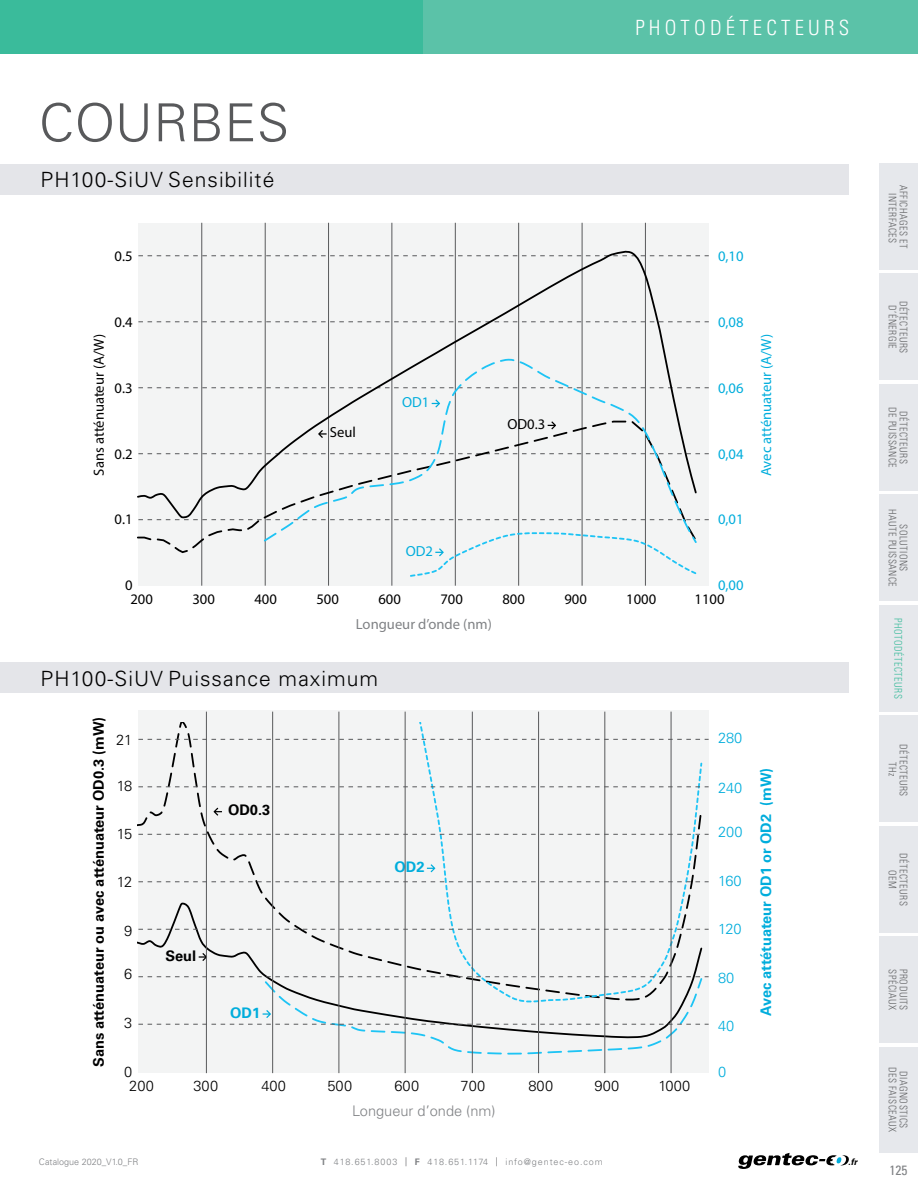
<style>
.page{position:relative;width:918px;height:1188px;background:#fff}
.page>*{position:absolute;margin:0;border:0;box-sizing:border-box;transform-origin:0 0}
.t1{font:300 52.5px "Univers";letter-spacing:.01em;color:#58595b}
.t2{font:300 21px "Univers";letter-spacing:.05em;color:#000}
.t3{font:300 condensed 21px "Univers";letter-spacing:.2em;color:#fff}
.t4{font:700 14.55px "Univers";color:#000}
.t5{font:300 14.55px "Univers LT Std";color:#000}
.t6{font:300 14.55px/13.6px "Univers";color:#000}
.t7{font:700 14.55px "Univers";color:#00addc}
.t8{font:700 14.55px "Univers LT Std";color:#000}
.t9{font:700 14.55px "Univers LT Std";color:#00addc}
.t10{font:300 14.55px "Univers LT Std";color:#00addc}
.t11{font:300 14.55px "Univers";color:#00addc}
.t12{font:300 14.55px "Univers LT Std";color:#808285}
.t13{font:300 14.55px "Univers";color:#808285}
.t14{font:condensed 13.5px "Univers";color:#808285}
.t15{font:300 condensed 10.5px/11.2px "Univers";letter-spacing:.05em;color:#636466;text-align:center;scale:.95 1}
.t16{font:300 condensed 10.5px "Univers";letter-spacing:.05em;color:#3abb9b;scale:.95 1}
.t17{font:300 9px "Univers";letter-spacing:.09em;color:#808285}
.t18{font:300 9px "Univers";color:#808285}
.t19{font:italic 700 9px "Univers";color:#000}
.s1{font-weight:700}
</style>
<div class="page">
<svg style="left:738px;top:1153px;width:111px;height:16px"></svg>
<div style="left:879px;top:163px;width:39px;height:107px;background:#e6e8ec"></div>
<div style="left:879px;top:274px;width:39px;height:106px;background:#e6e8ec"></div>
<div style="left:879px;top:384px;width:39px;height:107px;background:#e6e8ec"></div>
<div style="left:879px;top:494px;width:39px;height:107px;background:#e6e8ec"></div>
<div style="left:879px;top:715px;width:39px;height:107px;background:#e6e8ec"></div>
<div style="left:879px;top:826px;width:39px;height:107px;background:#e6e8ec"></div>
<div style="left:879px;top:936px;width:39px;height:107px;background:#e6e8ec"></div>
<div style="left:879px;top:1047px;width:39px;height:105px;background:#e6e8ec"></div>
<div style="left:879px;top:605px;width:39px;height:107px;background:#e6e8ec"></div>
<div style="left:0;top:0;width:918px;height:54px;background:#5bc2a8"></div>
<div style="left:0;top:0;width:423px;height:54px;background:#3abb9b"></div>
<div style="left:138px;top:223px;width:571px;height:363px;background:#f3f4f4"></div>
<hr style="left:645px;top:223px;width:1px;height:363px;background:#58595b">
<hr style="left:582px;top:223px;width:1px;height:363px;background:#58595b">
<hr style="left:518px;top:223px;width:1px;height:363px;background:#58595b">
<hr style="left:455px;top:223px;width:1px;height:363px;background:#58595b">
<hr style="left:391px;top:223px;width:1px;height:363px;background:#58595b">
<hr style="left:328px;top:223px;width:1px;height:363px;background:#58595b">
<hr style="left:265px;top:223px;width:1px;height:363px;background:#58595b">
<hr style="left:201px;top:223px;width:1px;height:363px;background:#58595b">
<svg style="left:138px;top:250px;width:560px;height:205px"></svg>
<svg style="left:137px;top:421px;width:256px;height:132px"></svg>
<svg style="left:264px;top:359px;width:433px;height:184px"></svg>
<svg style="left:318px;top:430px;width:9px;height:8px"></svg>
<svg style="left:432px;top:400px;width:8px;height:7px"></svg>
<svg style="left:410px;top:532px;width:286px;height:45px"></svg>
<svg style="left:548px;top:421px;width:8px;height:8px"></svg>
<div style="left:138px;top:710px;width:571px;height:363px;background:#f3f4f4"></div>
<svg style="left:137px;top:722px;width:275px;height:254px"></svg>
<svg style="left:412px;top:722px;width:290px;height:254px"></svg>
<svg style="left:138px;top:976px;width:571px;height:79px"></svg>
<svg style="left:138px;top:929px;width:571px;height:1px"></svg>
<svg style="left:138px;top:881px;width:571px;height:1px"></svg>
<svg style="left:138px;top:834px;width:571px;height:1px"></svg>
<svg style="left:138px;top:786px;width:571px;height:1px"></svg>
<svg style="left:138px;top:739px;width:571px;height:1px"></svg>
<svg style="left:199px;top:953px;width:7px;height:8px"></svg>
<hr style="left:671px;top:712px;width:1px;height:361px;background:#58595b">
<hr style="left:604px;top:712px;width:1px;height:361px;background:#58595b">
<hr style="left:538px;top:712px;width:1px;height:361px;background:#58595b">
<hr style="left:472px;top:712px;width:1px;height:361px;background:#58595b">
<hr style="left:405px;top:712px;width:1px;height:361px;background:#58595b">
<hr style="left:338px;top:712px;width:1px;height:361px;background:#58595b">
<hr style="left:272px;top:712px;width:1px;height:361px;background:#58595b">
<hr style="left:206px;top:712px;width:1px;height:361px;background:#58595b">
<div style="left:0;top:164px;width:849px;height:30px;background:#e4e5e9"></div>
<div style="left:0;top:662px;width:849px;height:31px;background:#e4e5e9"></div>
<h1 class="t1" style="left:39px;top:91px;width:252px">COURBES</h1>
<h2 class="t2" style="left:40px;top:167px;width:235px">PH100-SiUV Sensibilité</h2>
<h3 class="t5" style="left:115px;top:247px;width:20px">0.5</h3>
<h3 class="t5" style="left:115px;top:313px;width:20px">0.4</h3>
<h2 class="t3" style="left:635px;top:15px;width:215px">PHOTODÉTECTEURS</h2>
<h3 class="t10" style="left:718px;top:247px;width:27px">0,10</h3>
<h3 class="t10" style="left:718px;top:313px;width:27px">0,08</h3>
<h3 class="t8" style="left:90px;top:476px;width:143px;rotate:-90deg">Sans atténuateur (A/W)</h3>
<h3 class="t9" style="left:757px;top:476px;width:144px;rotate:-90deg">Avec atténuateur (A/W)</h3>
<h3 class="t5" style="left:115px;top:379px;width:20px">0.3</h3>
<h3 class="t10" style="left:718px;top:379px;width:27px">0,06</h3>
<h3 class="t9" style="left:402px;top:393px;width:29px">OD1</h3>
<h3 class="t8" style="left:507px;top:415px;width:39px">OD0.3</h3>
<h3 class="t8" style="left:330px;top:423px;width:28px">Seul</h3>
<h3 class="t5" style="left:115px;top:445px;width:20px">0.2</h3>
<h3 class="t10" style="left:718px;top:445px;width:27px">0,04</h3>
<h3 class="t5" style="left:115px;top:511px;width:20px">0.1</h3>
<h3 class="t5" style="left:125px;top:576px;width:9px">0</h3>
<h3 class="t9" style="left:406px;top:542px;width:29px">OD2</h3>
<h3 class="t10" style="left:718px;top:511px;width:27px">0,01</h3>
<h3 class="t10" style="left:718px;top:576px;width:27px">0,00</h3>
<h3 class="t5" style="left:130px;top:590px;width:24px">200</h3>
<h3 class="t5" style="left:192px;top:590px;width:24px">300</h3>
<h3 class="t5" style="left:254px;top:590px;width:24px">400</h3>
<h3 class="t5" style="left:316px;top:590px;width:24px">500</h3>
<h3 class="t5" style="left:378px;top:590px;width:24px">600</h3>
<h3 class="t5" style="left:440px;top:590px;width:24px">700</h3>
<h3 class="t5" style="left:502px;top:590px;width:24px">800</h3>
<h3 class="t5" style="left:564px;top:590px;width:24px">900</h3>
<h3 class="t5" style="left:626px;top:590px;width:31px">1000</h3>
<h3 class="t5" style="left:695px;top:590px;width:31px">1100</h3>
<h3 class="t12" style="left:356px;top:615px;width:137px">Longueur d’onde (nm)</h3>
<h2 class="t2" style="left:40px;top:666px;width:339px">PH100-SiUV Puissance maximum</h2>
<h3 class="t4" style="left:90px;top:1067px;width:352px;rotate:-90deg">Sans atténuateur ou avec atténuateur OD0.3 (mW)</h3>
<h3 class="t6" style="left:116px;top:733px;width:18px">21</h3>
<h3 class="t6" style="left:117px;top:779px;width:17px">18</h3>
<h3 class="t6" style="left:117px;top:827px;width:17px">15</h3>
<h3 class="t6" style="left:117px;top:875px;width:17px">12</h3>
<h3 class="t6" style="left:124px;top:924px;width:10px">9</h3>
<h3 class="t6" style="left:124px;top:967px;width:10px">6</h3>
<h3 class="t6" style="left:124px;top:1016px;width:10px">3</h3>
<h3 class="t6" style="left:129px;top:1065px;width:26px;text-indent:-5px">0<br>200</h3>
<h3 class="t4" style="left:228px;top:802px;width:44px">OD0.3</h3>
<h3 class="t4" style="left:165px;top:947px;width:32px">Seul</h3>
<h3 class="t7" style="left:230px;top:1004px;width:32px">OD1</h3>
<h3 class="t7" style="left:395px;top:858px;width:32px">OD2</h3>
<h3 class="t6" style="left:193px;top:1079px;width:26px">300</h3>
<h3 class="t6" style="left:261px;top:1079px;width:26px">400</h3>
<h3 class="t6" style="left:327px;top:1079px;width:26px">500</h3>
<h3 class="t6" style="left:395px;top:1079px;width:26px">600</h3>
<h3 class="t6" style="left:461px;top:1079px;width:26px">700</h3>
<h3 class="t6" style="left:529px;top:1079px;width:26px">800</h3>
<h3 class="t6" style="left:595px;top:1079px;width:26px">900</h3>
<h3 class="t6" style="left:658px;top:1079px;width:33px">1000</h3>
<h3 class="t13" style="left:352px;top:1102px;width:145px">Longueur d’onde (nm)</h3>
<h3 class="t11" style="left:718px;top:729px;width:26px">280</h3>
<h3 class="t11" style="left:718px;top:779px;width:26px">240</h3>
<h3 class="t11" style="left:718px;top:824px;width:26px">200</h3>
<h3 class="t11" style="left:718px;top:872px;width:25px">160</h3>
<h3 class="t11" style="left:718px;top:920px;width:25px">120</h3>
<h3 class="t11" style="left:718px;top:969px;width:18px">80</h3>
<h3 class="t11" style="left:718px;top:1017px;width:18px">40</h3>
<h3 class="t11" style="left:718px;top:1063px;width:10px">0</h3>
<h3 class="t7" style="left:757px;top:1016px;width:250px;rotate:-90deg">Avec attétuateur OD1 or OD2 (mW)</h3>
<p class="t17" style="left:321px;top:1157px;width:284px"><span class="s1">T</span> 418.651.8003 <sup>|</sup> <span class="s1">F</span> 418.651.1174 <sup>|</sup> info@gentec-eo.com</p>
<p class="t18" style="left:39px;top:1157px;width:101px">Catalogue 2020_V1.0_FR</p>
<p class="t19" style="left:848px;top:1157px;width:11px">.fr</p>
<p class="t15" style="left:909px;top:185px;width:68px;rotate:90deg">AFFICHAGES ET<br>INTERFACES</p>
<p class="t15" style="left:909px;top:301px;width:57px;rotate:90deg">DÉTECTEURS<br>D’ÉNERGIE</p>
<p class="t15" style="left:909px;top:407px;width:66px;rotate:90deg">DÉTECTEURS<br>DE PUISSANCE</p>
<p class="t15" style="left:909px;top:509px;width:84px;rotate:90deg">SOLUTIONS<br>HAUTE PUISSANCE</p>
<p class="t16" style="left:904px;top:618px;width:86px;rotate:90deg">PHOTODÉTECTEURS</p>
<p class="t15" style="left:909px;top:744px;width:57px;rotate:90deg">DÉTECTEURS<br>THz</p>
<p class="t15" style="left:909px;top:853px;width:57px;rotate:90deg">DÉTECTEURS<br>OEM</p>
<p class="t15" style="left:898px;top:969px;width:44px;rotate:90deg">SPÉCIAUX</p>
<p class="t15" style="left:909px;top:969px;width:45px;rotate:90deg">PRODUITS</p>
<p class="t15" style="left:909px;top:1067px;width:70px;rotate:90deg">DIAGNOSTICS<br>DES FAISCEAUX</p>
<p class="t14" style="left:890px;top:1161px;width:19px">125</p>
</div>
